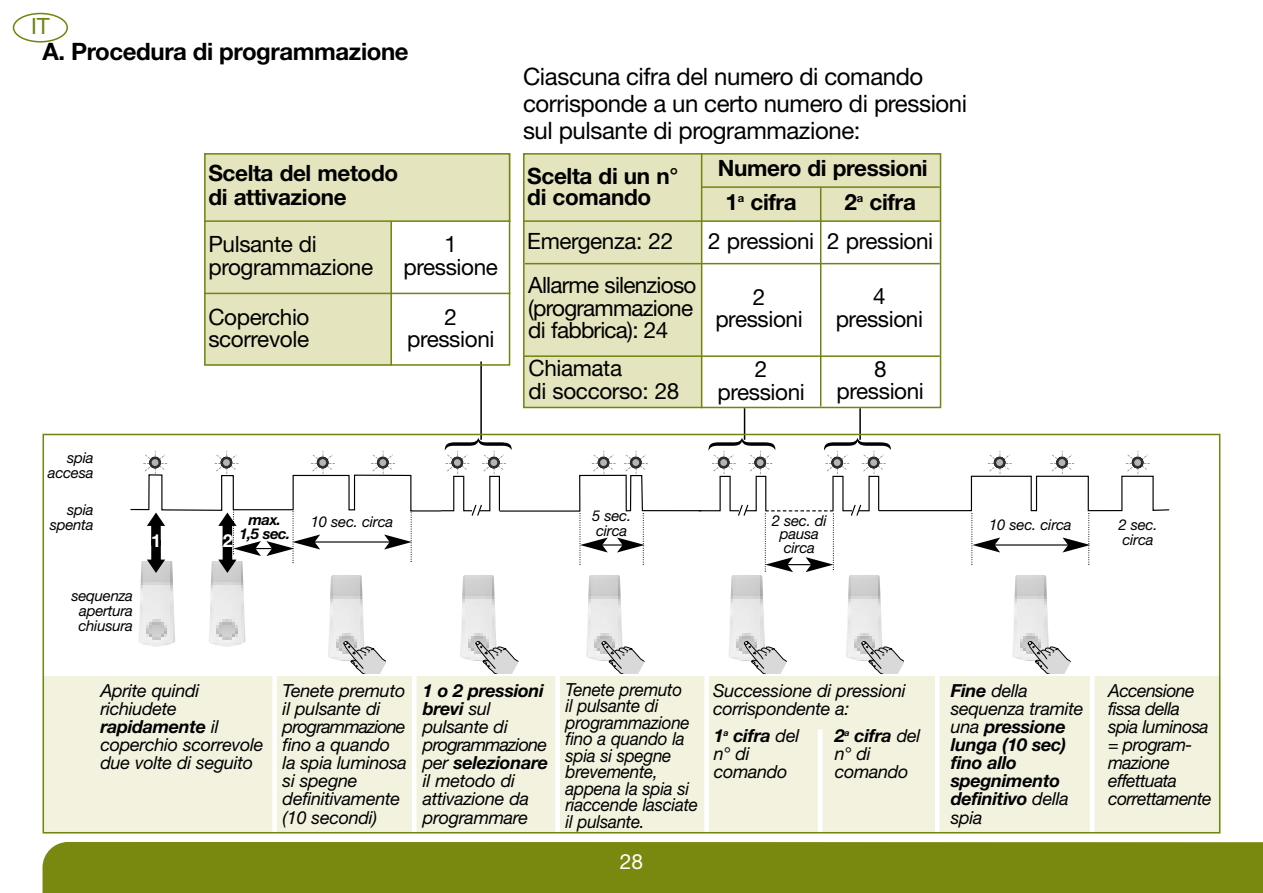
<style>
.page{position:relative;width:1263px;height:893px;background:#fff}
.page>*{position:absolute;margin:0;border:0;box-sizing:border-box;transform-origin:0 0}
.t1{font:300 72px "Helvetica";color:#000;scale:.75 1}
.t2{font:24px/27px "Helvetica Neue LT Com";letter-spacing:-.015em;color:#000}
.t3{font:700 24px "Helvetica Neue LT Com";letter-spacing:-.015em;color:#000}
.t4{font:22.5px/22.5px "Helvetica Neue LT Com";letter-spacing:-.015em;color:#000;text-align:center}
.t5{font:700 22.5px/21px "Helvetica Neue LT Com";letter-spacing:-.015em;color:#000}
.t6{font:22.5px/44.7px "Helvetica Neue LT Com";letter-spacing:-.035em;color:#000}
.t7{font:22.5px "Helvetica Neue LT Com";color:#72830e}
.t8{font:21px "Helvetica Neue LT Com";color:#fff}
.t9{font:italic 18px/18px "Helvetica Neue LT Com";letter-spacing:-.015em;color:#000}
.t10{font:italic 18px/16.5px "Helvetica Neue LT Com";letter-spacing:-.015em;color:#000;scale:.95 1}
.t11{font:italic 700 18px/18px "Helvetica Neue LT Com";letter-spacing:-.015em;color:#000}
.t12{font:italic 18px/18px "Helvetica Neue LT Com";letter-spacing:-.035em;color:#000}
.t13{font:700 18px "Helvetica Neue LT Com";color:#fff}
.t14{font:italic 15px/15px "Helvetica Neue LT Com";letter-spacing:-.015em;color:#000;text-align:right}
.t15{font:italic 700 15px/13.5px "Helvetica Neue LT Com";letter-spacing:-.035em;color:#000;text-align:center}
.s1{font-weight:700}
.s2{font-weight:400}
</style>
<div class="page">
<div style="left:43px;top:842px;width:1220px;height:51px;background:#79880e"></div>
<div style="left:13px;top:13px;width:55px;height:30px;border:3px solid #72830e;border-radius:50%"></div>
<div style="left:43px;top:676px;width:1177px;height:157px;background:#f2f2df"></div>
<div style="left:412px;top:676px;width:5px;height:157px;background:#fff"></div>
<div style="left:272px;top:676px;width:5px;height:157px;background:#fff"></div>
<div style="left:555px;top:676px;width:5px;height:157px;background:#fff"></div>
<hr style="left:818px;top:729px;width:4px;height:104px;background:#fff">
<div style="left:704px;top:676px;width:5px;height:157px;background:#fff"></div>
<hr style="left:1090px;top:676px;width:4px;height:157px;background:#fff">
<div style="left:935px;top:676px;width:5px;height:157px;background:#fff"></div>
<div style="left:523px;top:221px;width:179px;height:43px;background:#e4e4be"></div>
<div style="left:524px;top:264px;width:176px;height:92px;background:#e4e4be"></div>
<div style="left:524px;top:356px;width:178px;height:51px;background:#e4e4be"></div>
<div style="left:702px;top:187px;width:119px;height:34px;background:#e4e4be"></div>
<div style="left:821px;top:187px;width:119px;height:34px;background:#e4e4be"></div>
<div style="left:523px;top:155px;width:179px;height:66px;background:#e4e4be"></div>
<div style="left:702px;top:153px;width:238px;height:34px;background:#e4e4be"></div>
<hr style="left:702px;top:186px;width:238px;height:2px;background:#72830e">
<hr style="left:523px;top:220px;width:417px;height:2px;background:#72830e">
<hr style="left:525px;top:263px;width:415px;height:1px;background:#72830e">
<hr style="left:524px;top:355px;width:416px;height:2px;background:#72830e">
<hr style="left:701px;top:153px;width:1px;height:255px;background:#72830e">
<hr style="left:820px;top:187px;width:1px;height:219px;background:#72830e">
<img style="left:139px;top:573px;width:36px;height:73px">
<img style="left:209px;top:573px;width:37px;height:73px">
<svg style="left:130px;top:451px;width:1040px;height:122px"></svg>
<img style="left:846px;top:575px;width:36px;height:86px">
<svg style="left:860px;top:638px;width:44px;height:36px"></svg>
<img style="left:729px;top:575px;width:36px;height:86px">
<svg style="left:743px;top:638px;width:43px;height:36px"></svg>
<img style="left:586px;top:575px;width:36px;height:86px">
<svg style="left:601px;top:638px;width:43px;height:36px"></svg>
<img style="left:460px;top:575px;width:36px;height:86px">
<svg style="left:475px;top:638px;width:43px;height:36px"></svg>
<img style="left:328px;top:575px;width:36px;height:86px">
<svg style="left:342px;top:638px;width:44px;height:36px"></svg>
<img style="left:1012px;top:575px;width:37px;height:86px">
<svg style="left:1027px;top:638px;width:43px;height:36px"></svg>
<div style="left:204px;top:153px;width:306px;height:68px;background:#e4e4be"></div>
<div style="left:204px;top:221px;width:187px;height:72px;background:#e4e4be"></div>
<div style="left:204px;top:293px;width:187px;height:73px;background:#e4e4be"></div>
<hr style="left:204px;top:220px;width:306px;height:2px;background:#72830e">
<hr style="left:204px;top:293px;width:306px;height:1px;background:#72830e">
<hr style="left:390px;top:221px;width:2px;height:145px;background:#72830e">
<hr style="left:744px;top:408px;width:1px;height:32px;background:#000">
<hr style="left:480px;top:361px;width:2px;height:79px;background:#000">
<hr style="left:859px;top:408px;width:2px;height:32px;background:#000">
<div style="left:43px;top:434px;width:1177px;height:399px;border:2px solid #72830e"></div>
<div style="left:204px;top:153px;width:306px;height:213px;border:2px solid #72830e"></div>
<div style="left:523px;top:153px;width:418px;height:255px;border:2px solid #72830e"></div>
<p class="t7" style="left:31px;top:18px;width:20px">IT</p>
<h2 class="t3" style="left:43px;top:42px;width:368px">A. Procedura di programmazione</h2>
<p class="t5" style="left:208px;top:164px;width:191px;line-height:24px">Scelta del metodo di attivazione</p>
<p class="t4" style="left:208px;top:235px;width:166px;text-align:left">Pulsante di programmazione</p>
<p class="t4" style="left:403px;top:235px;width:96px">1 pressione</p>
<p class="t4" style="left:208px;top:307px;width:103px;text-align:left">Coperchio scorrevole</p>
<p class="t4" style="left:407px;top:308px;width:89px">2 pressioni</p>
<h2 class="t2" style="left:523px;top:65px;width:446px">Ciascuna cifra del numero di comando corrisponde a un certo numero di pressioni sul pulsante di programmazione:</h2>
<p class="t5" style="left:527px;top:167px;width:153px">Scelta di un n° di comando</p>
<p class="t5" style="left:718px;top:160px;width:211px">Numero di pressioni</p>
<p class="t5" style="left:725px;top:194px;width:73px">1<sup>a</sup> cifra</p>
<p class="t5" style="left:845px;top:194px;width:73px">2<sup>a</sup> cifra</p>
<p class="t6" style="left:527px;top:220px;width:171px">Emergenza: 22<br>Allarme silenzioso</p>
<p class="t6" style="left:528px;top:299px;width:166px;line-height:22.5px">(programmazione di fabbrica): 24</p>
<p class="t4" style="left:528px;top:359px;width:153px;text-align:left">Chiamata<br>di soccorso: 28</p>
<p class="t4" style="left:708px;top:231px;width:227px">2 pressioni 2 pressioni</p>
<p class="t4" style="left:836px;top:287px;width:89px">4 pressioni</p>
<p class="t4" style="left:836px;top:360px;width:89px">8 pressioni</p>
<p class="t4" style="left:715px;top:288px;width:89px">2 pressioni</p>
<p class="t4" style="left:717px;top:360px;width:89px">2 pressioni</p>
<p class="t14" style="left:48px;top:451px;width:47px">spia accesa</p>
<p class="t14" style="left:50px;top:503px;width:45px">spia spenta</p>
<p class="t14" style="left:71px;top:589px;width:63px;text-align:center">sequenza apertura chiusura</p>
<p class="t13" style="left:151px;top:534px;width:12px">1</p>
<p class="t13" style="left:223px;top:534px;width:12px">2</p>
<p class="t15" style="left:239px;top:514px;width:52px">max.<br>1,5 sec.</p>
<p class="t14" style="left:311px;top:515px;width:84px">10 sec. circa</p>
<h1 class="t1" style="left:512px;top:435px;width:25px;rotate:90deg">{</h1>
<h1 class="t1" style="left:776px;top:435px;width:25px;rotate:90deg">{</h1>
<h1 class="t1" style="left:891px;top:435px;width:25px;rotate:90deg">{</h1>
<p class="t14" style="left:592px;top:509px;width:41px;text-align:left">5 sec. circa</p>
<p class="t14" style="left:772px;top:515px;width:57px;line-height:13.5px;text-align:center">2 sec. di pausa circa</p>
<p class="t14" style="left:989px;top:518px;width:84px">10 sec. circa</p>
<p class="t14" style="left:1118px;top:518px;width:41px;text-align:left">2 sec. circa</p>
<p class="t9" style="left:100px;top:684px;width:165px">Aprite quindi richiudete <span class="s1">rapidamente</span> il coperchio scorrevole due volte di seguito</p>
<p class="t9" style="left:283px;top:684px;width:126px">Tenete premuto il pulsante di programmazione fino a quando la spia luminosa si spegne definitivamente (10 secondi)</p>
<p class="t9" style="left:423px;top:684px;width:127px"><span class="s1">1 o 2 pressioni brevi</span> sul pulsante di programmazione per <span class="s1">selezionare </span>il metodo di attivazione da programmare</p>
<p class="t10" style="left:566px;top:683px;width:141px">Tenete premuto<br>il pulsante di programmazione fino a quando la spia si spegne brevemente, appena la spia si riaccende lasciate il pulsante.</p>
<p class="t11" style="left:951px;top:684px;width:134px">Fine <span class="s2">della sequenza tramite una</span> pressione lunga (10 sec) fino allo spegnimento definitivo <span class="s2">della spia</span></p>
<p class="t12" style="left:1108px;top:684px;width:105px">Accensione fissa della spia luminosa = program&shy;mazione effettuata correttamente</p>
<p class="t9" style="left:713px;top:684px;width:194px">Successione di pressioni corrispondente a:</p>
<p class="t9" style="left:835px;top:728px;width:87px"><span class="s1">2</span><sup>a</sup> <span class="s1">cifra</span> del n° di comando</p>
<p class="t9" style="left:714px;top:728px;width:87px"><span class="s1">1</span><sup>a</sup> <span class="s1">cifra</span> del n° di comando</p>
<p class="t8" style="left:620px;top:854px;width:25px">28</p>
</div>
